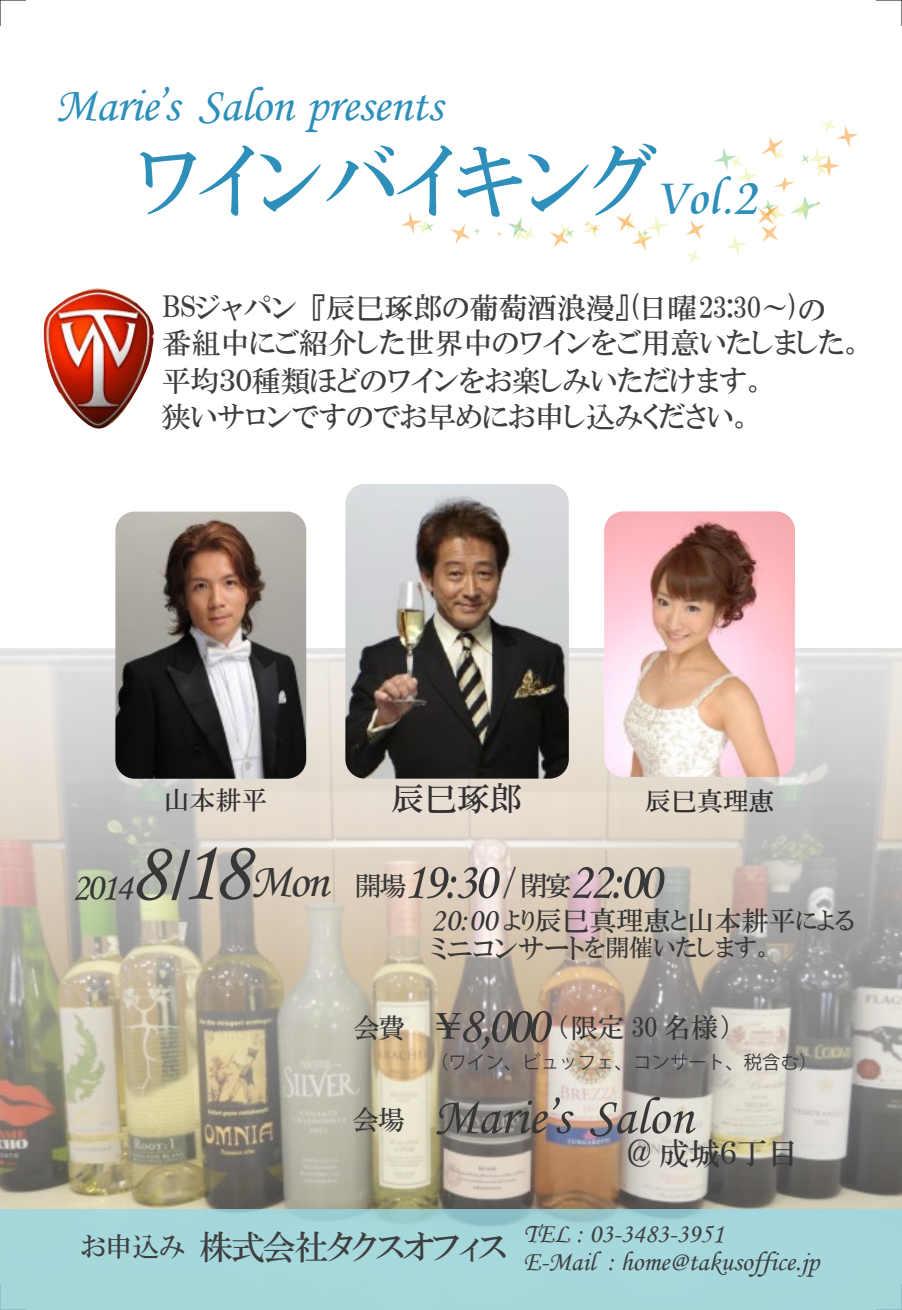
<style>
.page{position:relative;width:902px;height:1310px;background:#fff}
.page>*{position:absolute;margin:0;border:0;box-sizing:border-box;transform-origin:0 0}
.t1{font:87px "Monotype Corsiva";color:#373738}
.t2{font:80.7px "HGP Mincho B";color:#2d8fba;scale:.93 1}
.t3{font:52.5px/91.2px "Monotype Corsiva";color:#373738}
.t4{font:48.3px "Monotype Corsiva";letter-spacing:-.005em;color:#2d8fba}
.t5{font:38.7px "Monotype Corsiva";color:#373738}
.t6{font:33.6px "HGP Mincho B";letter-spacing:-.07em;color:#3e3e3f}
.t7{font:32.7px "HGP Mincho B";color:#312f30}
.t8{font:30.6px "HGP Mincho B";color:#373738}
.t9{font:29.1px/35.7px "HGP Mincho B";color:#3e3e3f}
.t10{font:27.3px/28.5px "Monotype Corsiva";color:#3e3e3f}
.t11{font:27px "HGP Mincho B";color:#373738}
.t12{font:26.4px "HGP Mincho B";color:#312f30}
.t13{font:25.8px "HGP Mincho B";color:#312f30}
.t14{font:24px "HGP Mincho B";color:#373738}
.t15{font:18.3px "Koz Go Pr 6 N";color:#373738}
.s1{font-family:"Cataneo BT";font-size:48.3px}
.s2{font-family:"Arial";font-size:68.1px}
.s3{font-size:87px}
.s4{font-size:48.3px}
.s5{font-family:"HGP Mincho B";font-size:26.7px}
.s6{font-family:"HGP Mincho B";font-size:36px}
.s7{font-family:"Monotype Corsiva";font-size:33px}
.s8{font-size:24px}
.s9{font-size:27px}
.s10{font-family:"HGP Mincho B";font-size:35.1px}
.s11{font-size:26.7px}
</style>
<div class="page">
<img style="left:0;top:649px;width:901px;height:560px">
<svg style="left:451px;top:224px;width:30px;height:20px"></svg>
<svg style="left:686px;top:249px;width:15px;height:15px"></svg>
<svg style="left:686px;top:220px;width:19px;height:19px"></svg>
<svg style="left:401px;top:212px;width:32px;height:23px"></svg>
<svg style="left:497px;top:218px;width:39px;height:25px"></svg>
<svg style="left:550px;top:224px;width:24px;height:24px"></svg>
<svg style="left:582px;top:219px;width:20px;height:19px"></svg>
<svg style="left:616px;top:213px;width:53px;height:38px"></svg>
<svg style="left:714px;top:118px;width:144px;height:138px"></svg>
<img style="left:345px;top:484px;width:223px;height:294px">
<svg style="left:0;top:0;width:26px;height:26px"></svg>
<svg style="left:876px;top:0;width:26px;height:26px"></svg>
<svg style="left:901px;top:1283px;width:1px;height:27px"></svg>
<div style="left:0;top:1209px;width:901px;height:101px;background:#a6d7db"></div>
<img style="left:43px;top:288px;width:111px;height:141px">
<img style="left:604px;top:511px;width:191px;height:266px">
<img style="left:115px;top:511px;width:191px;height:268px">
<h3 class="t4" style="left:55px;top:76px;width:389px">Marie’s Salon presents</h3>
<h2 class="t2" style="left:137px;top:140px;width:671px">ワインバイキング<span class="s1">Vol.2</span></h2>
<p class="t9" style="left:162px;top:289px;width:703px">BSジャパン『辰巳琢郎の葡萄酒浪漫』(日曜23:30～)の<br>番組中にご紹介した世界中のワインをご用意いたしました。</p>
<p class="t9" style="left:392px;top:283px;width:21px">、</p>
<p class="t9" style="left:161px;top:362px;width:606px">平均３０種類ほどのワインをお楽しみいただけます。狭いサロンですのでお早めにお申し込みください。</p>
<p class="t13" style="left:164px;top:787px;width:105px">山本耕平</p>
<p class="t7" style="left:391px;top:781px;width:133px">辰巳琢郎</p>
<p class="t12" style="left:467px;top:780px;width:19px">、</p>
<p class="t13" style="left:645px;top:787px;width:131px">辰巳真理恵</p>
<h1 class="t1" style="left:171px;top:819px;width:80px"><span class="s2">/</span>18</h1>
<h3 class="t3" style="left:128px;top:836px;width:534px"><span class="s3">8</span> <span class="s4">Mon</span> <span class="s5">開場</span>19:30 <span class="s6">/</span><span class="s5">閉宴</span>22:00</h3>
<h3 class="t5" style="left:71px;top:864px;width:62px;rotate:-1deg">2014</h3>
<p class="t11" style="left:430px;top:907px;width:425px"><span class="s7">20:00</span> <span class="s8">より</span>辰巳真理恵<span class="s8">と</span>山本耕平<span class="s8">による</span></p>
<p class="t14" style="left:430px;top:935px;width:344px"><span class="s9">ミニコンサート</span>を開催いたします。</p>
<h3 class="t3" style="left:352px;top:980px;width:342px"><span class="s5">会費</span> <span class="s10">￥</span>8,000<br><span class="s5">会場</span> Marie’s Salon</h3>
<p class="t8" style="left:627px;top:1137px;width:172px">@ 成城６丁目</p>
<p class="t11" style="left:557px;top:1013px;width:176px">（限定 30 名様）</p>
<p class="t15" style="left:430px;top:1051px;width:389px">（ワイン、ビュッフェ、コンサート、税含む）</p>
<p class="t6" style="left:81px;top:1230px;width:427px"><span class="s11">お申込み</span>株式会社タクスオフィス</p>
<p class="t10" style="left:523px;top:1219px;width:297px">TEL : 03-3483-3951<br>E-Mail : home@takusoffice.jp</p>
</div>
